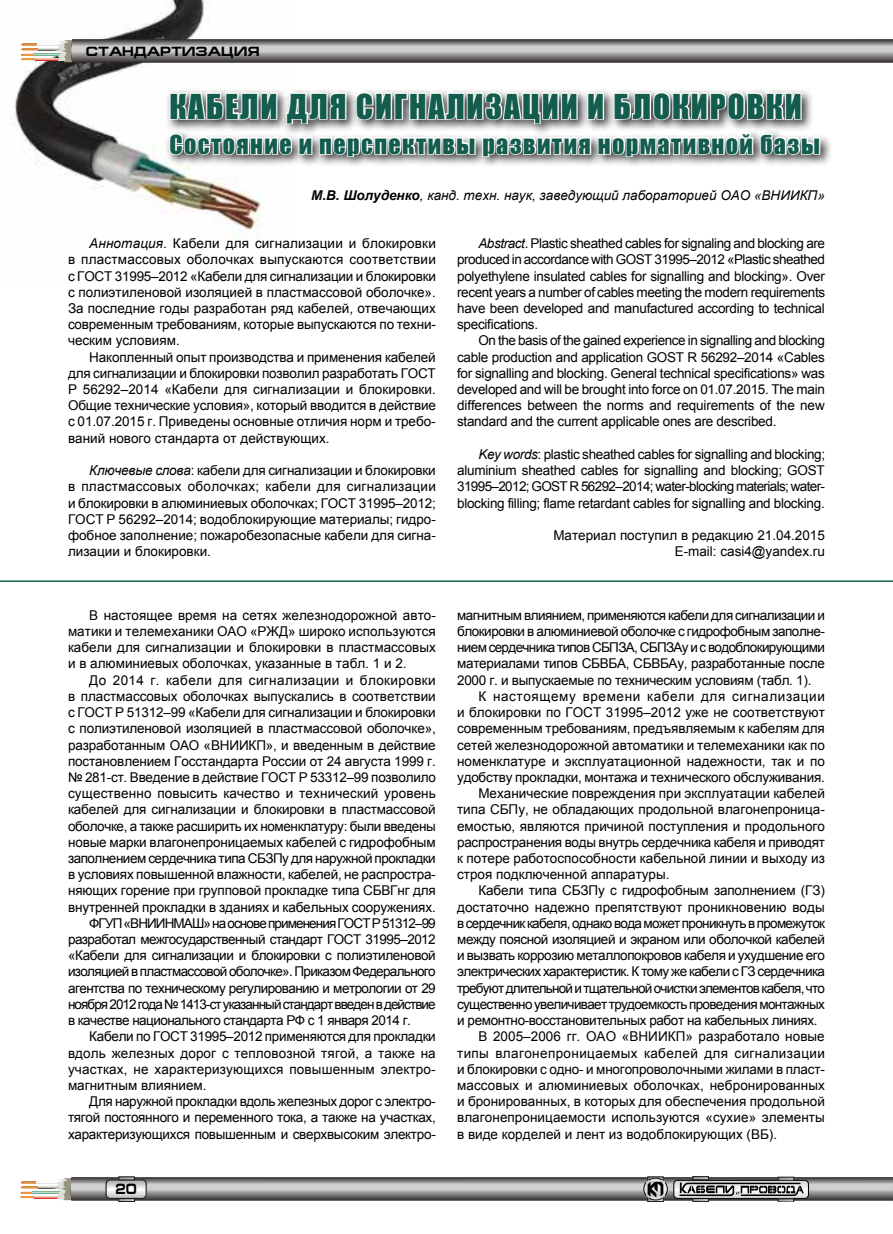
<style>
.page{position:relative;width:893px;height:1234px;background:#fff}
.page>*{position:absolute;margin:0;border:0;box-sizing:border-box;transform-origin:0 0}
.t1{font:31.5px "Impact";letter-spacing:.06em;color:#135c4e}
.t2{font:24px "Impact";letter-spacing:.06em;color:#135c4e}
.t3{font:700 15px "Europe Ext";color:#000;scale:.8 1}
.t4{font:13.5px/16.2px "Arial";letter-spacing:-.015em;color:#000;text-align:justify}
.t5{font:13.5px "Arial";letter-spacing:-.04em;color:#000}
.t6{font:13.5px "Arial";letter-spacing:-.05em;color:#000}
.t7{font:13.5px "Arial";letter-spacing:.01em;color:#000}
.t8{font:13.5px "Arial";letter-spacing:.005em;color:#000}
.t9{font:13.5px "Arial";letter-spacing:-.035em;color:#000}
.t10{font:13.5px "Arial";letter-spacing:.03em;color:#000}
.t11{font:italic 13.5px "Arial";color:#000}
.t12{font:13.5px "Arial";letter-spacing:-.07em;color:#000}
.t13{font:13.5px "Arial";letter-spacing:-.06em;color:#000}
.t14{font:13.5px "Arial";letter-spacing:-.065em;color:#000}
.t15{font:13.5px "Arial";letter-spacing:.045em;color:#000}
.t16{font:700 13.5px "Europe Ext";color:#000}
.s1{font-weight:700}
.s2{font-style:italic}
</style>
<div class="page">
<img style="left:12px;top:0;width:197px;height:202px">
<svg style="left:162px;top:78px;width:659px;height:160px"></svg>
<svg style="left:21px;top:39px;width:872px;height:24px;background:#92908e"></svg>
<hr style="left:0;top:580px;width:893px;height:2px;background:#135c4e">
<svg style="left:21px;top:1176px;width:872px;height:25px;background:#949291"></svg>
<p class="t16" style="left:86px;top:44px;width:175px">СТАНДАРТИЗАЦИЯ</p>
<h1 class="t1" style="left:169px;top:82px;width:634px">КАБЕЛИ ДЛЯ СИГНАЛИЗАЦИИ И БЛОКИРОВКИ</h1>
<h2 class="t2" style="left:169px;top:125px;width:652px">Состояние и перспективы развития нормативной базы</h2>
<p class="t11" style="left:311px;top:186px;width:515px"><span class="s1">М.В. Шолуденко</span>, канд. техн. наук, заведующий лабораторией ОАО «ВНИИКП»</p>
<p class="t4" style="left:457px;top:235px;width:369px;text-indent:21px"><span class="s2">Abstract</span>. Plastic sheathed cables for signaling and blocking are produced in accordance with GOST 31995–2012 «Plastic sheathed polyethylene insulated cables for signalling and blocking». Over recent years a number of cables meeting the modern requirements have been developed and manufactured according to technical specifications.</p>
<p class="t4" style="left:457px;top:332px;width:369px;text-indent:21px">On the basis of the gained experience in signalling and blocking cable production and application GOST R 56292–2014 «Cables for signalling and blocking. General technical specifications» was developed and will be brought into force on 01.07.2015. The main differences between the norms and requirements of the new standard and the current applicable ones are described.</p>
<p class="t4" style="left:457px;top:446px;width:369px;text-indent:21px"><span class="s2">Key words</span>: plastic sheathed cables for signalling and blocking; aluminium sheathed cables for signalling and blocking; GOST 31995–2012; GOST R 56292–2014; water-blocking materials; water&shy;blocking filling; flame retardant cables for signalling and blocking.</p>
<p class="t4" style="left:553px;top:527px;width:273px;text-align:right">Материал поступил в редакцию 21.04.2015<br>E-mail: casi4@yandex.ru</p>
<p class="t4" style="left:68px;top:235px;width:369px;text-indent:21px"><span class="s2">Аннотация</span>. Кабели для сигнализации и блокировки в пластмассовых оболочках выпускаются соответствии с ГОСТ 31995–2012 «Кабели для сигнализации и блокировки с полиэтиленовой изоляцией в пластмассовой оболочке».<br>За последние годы разработан ряд кабелей, отвечающих современным требованиям, которые выпускаются по техни&shy;ческим условиям.</p>
<p class="t4" style="left:68px;top:348px;width:369px;text-indent:21px">Накопленный опыт производства и применения кабелей для сигнализации и блокировки позволил разработать ГОСТ Р 56292–2014 «Кабели для сигнализации и блокировки.<br>Общие технические условия», который вводится в действие с 01.07.2015 г. Приведены основные отличия норм и требо&shy;ваний нового стандарта от действующих.</p>
<p class="t4" style="left:68px;top:462px;width:369px;text-indent:21px"><span class="s2">Ключевые слова</span>: кабели для сигнализации и блокировки в пластмассовых оболочках; кабели для сигнализации и блокировки в алюминиевых оболочках; ГОСТ 31995–2012; ГОСТ Р 56292–2014; водоблокирующие материалы; гидро&shy;фобное заполнение; пожаробезопасные кабели для сигна&shy;лизации и блокировки.</p>
<p class="t4" style="left:68px;top:606px;width:369px;text-indent:21px">В настоящее время на сетях железнодорожной авто&shy;матики и телемеханики ОАО «РЖД» широко используются кабели для сигнализации и блокировки в пластмассовых и в алюминиевых оболочках, указанные в табл. 1 и 2.</p>
<p class="t10" style="left:89px;top:670px;width:348px">До 2014 г. кабели для сигнализации и блокировки</p>
<p class="t4" style="left:68px;top:687px;width:369px">в пластмассовых оболочках выпускались в соответствии</p>
<p class="t4" style="left:68px;top:704px;width:369px">с ГОСТ Р 51312–99 «Кабели для сигнализации и блокировки</p>
<p class="t4" style="left:68px;top:720px;width:369px">с полиэтиленовой изоляцией в пластмассовой оболочке»,</p>
<p class="t4" style="left:68px;top:736px;width:369px">разработанным ОАО «ВНИИКП», и введенным в действие</p>
<p class="t4" style="left:68px;top:752px;width:369px">постановлением Госстандарта России от 24 августа 1999 г.</p>
<p class="t4" style="left:68px;top:768px;width:369px">№ 281-ст. Введение в действие ГОСТ Р 53312–99 позволило</p>
<p class="t7" style="left:68px;top:783px;width:369px">существенно повысить качество и технический уровень</p>
<p class="t4" style="left:68px;top:801px;width:369px">кабелей для сигнализации и блокировки в пластмассовой</p>
<p class="t4" style="left:68px;top:817px;width:369px">оболочке, а также расширить их номенклатуру: были введены</p>
<p class="t4" style="left:68px;top:833px;width:369px">новые марки влагонепроницаемых кабелей с гидрофобным</p>
<p class="t9" style="left:68px;top:848px;width:369px">заполнением сердечника типа СБЗПу для наружной прокладки</p>
<p class="t4" style="left:68px;top:866px;width:369px">в условиях повышенной влажности, кабелей, не распростра-</p>
<p class="t4" style="left:68px;top:882px;width:369px">няющих горение при групповой прокладке типа СБВГнг для</p>
<p class="t4" style="left:68px;top:898px;width:369px">внутренней прокладки в зданиях и кабельных сооружениях.</p>
<p class="t14" style="left:89px;top:913px;width:348px">ФГУП «ВНИИНМАШ» на основе применения ГОСТ Р 51312–99</p>
<p class="t5" style="left:68px;top:929px;width:369px">разработал межгосударственный стандарт ГОСТ 31995–2012</p>
<p class="t4" style="left:68px;top:947px;width:369px">«Кабели для сигнализации и блокировки с полиэтиленовой</p>
<p class="t6" style="left:68px;top:962px;width:369px">изоляцией в пластмассовой оболочке». Приказом Федерального</p>
<p class="t5" style="left:68px;top:978px;width:369px">агентства по техническому регулированию и метрологии от 29</p>
<p class="t12" style="left:68px;top:994px;width:369px">ноября 2012 года № 1413-ст указанный стандарт введен в действие</p>
<p class="t5" style="left:68px;top:1010px;width:344px">в качестве национального стандарта РФ с 1 января 2014 г.</p>
<p class="t4" style="left:89px;top:1028px;width:348px">Кабели по ГОСТ 31995–2012 применяются для прокладки</p>
<p class="t7" style="left:68px;top:1043px;width:369px">вдоль железных дорог с тепловозной тягой, а также на</p>
<p class="t7" style="left:68px;top:1059px;width:369px">участках, не характеризующихся повышенным электро-</p>
<p class="t4" style="left:68px;top:1076px;width:140px">магнитным влиянием.</p>
<p class="t4" style="left:89px;top:1092px;width:348px">Для наружной прокладки вдоль железных дорог с электро-</p>
<p class="t4" style="left:68px;top:1109px;width:369px">тягой постоянного и переменного тока, а также на участках,</p>
<p class="t4" style="left:68px;top:1125px;width:369px">характеризующихся повышенным и сверхвысоким электро-</p>
<p class="t3" style="left:115px;top:1180px;width:28px">20</p>
<p class="t5" style="left:457px;top:605px;width:369px">магнитным влиянием, применяются кабели для сигнализации и</p>
<p class="t9" style="left:457px;top:621px;width:369px">блокировки в алюминиевой оболочке с гидрофобным заполне-</p>
<p class="t6" style="left:457px;top:638px;width:369px">нием сердечника типов СБПЗА, СБПЗАу и с водоблокирующими</p>
<p class="t4" style="left:457px;top:655px;width:369px">материалами типов СБВБА, СБВБАу, разработанные после</p>
<p class="t4" style="left:457px;top:671px;width:356px">2000 г. и выпускаемые по техническим условиям (табл. 1).</p>
<p class="t15" style="left:478px;top:686px;width:348px">К настоящему времени кабели для сигнализации</p>
<p class="t4" style="left:457px;top:704px;width:369px">и блокировки по ГОСТ 31995–2012 уже не соответствуют</p>
<p class="t4" style="left:457px;top:720px;width:369px">современным требованиям, предъявляемым к кабелям для</p>
<p class="t4" style="left:457px;top:736px;width:369px">сетей железнодорожной автоматики и телемеханики как по</p>
<p class="t8" style="left:457px;top:751px;width:369px">номенклатуре и эксплуатационной надежности, так и по</p>
<p class="t4" style="left:457px;top:768px;width:369px">удобству прокладки, монтажа и технического обслуживания.</p>
<p class="t4" style="left:478px;top:785px;width:348px">Механические повреждения при эксплуатации кабелей</p>
<p class="t4" style="left:457px;top:801px;width:369px">типа СБПу, не обладающих продольной влагонепроница-</p>
<p class="t4" style="left:457px;top:817px;width:369px">емостью, являются причиной поступления и продольного</p>
<p class="t4" style="left:457px;top:833px;width:369px">распространения воды внутрь сердечника кабеля и приводят</p>
<p class="t4" style="left:457px;top:849px;width:369px">к потере работоспособности кабельной линии и выходу из</p>
<p class="t4" style="left:457px;top:866px;width:214px">строя подключенной аппаратуры.</p>
<p class="t4" style="left:478px;top:882px;width:348px">Кабели типа СБЗПу с гидрофобным заполнением (ГЗ)</p>
<p class="t8" style="left:457px;top:897px;width:369px">достаточно надежно препятствуют проникновению воды</p>
<p class="t6" style="left:457px;top:913px;width:369px">в сердечник кабеля, однако вода может проникнуть в промежуток</p>
<p class="t4" style="left:457px;top:930px;width:369px">между поясной изоляцией и экраном или оболочкой кабелей</p>
<p class="t4" style="left:457px;top:947px;width:369px">и вызвать коррозию металлопокровов кабеля и ухудшение его</p>
<p class="t5" style="left:457px;top:962px;width:369px">электрических характеристик. К тому же кабели с ГЗ сердечника</p>
<p class="t13" style="left:457px;top:978px;width:369px">требуют длительной и тщательной очистки элементов кабеля, что</p>
<p class="t6" style="left:457px;top:994px;width:369px">существенно увеличивает трудоемкость проведения монтажных</p>
<p class="t4" style="left:457px;top:1011px;width:362px">и ремонтно-восстановительных работ на кабельных линиях.</p>
<p class="t8" style="left:478px;top:1026px;width:348px">В 2005–2006 гг. ОАО «ВНИИКП» разработало новые</p>
<p class="t10" style="left:457px;top:1043px;width:369px">типы влагонепроницаемых кабелей для сигнализации</p>
<p class="t4" style="left:457px;top:1060px;width:369px">и блокировки с одно- и многопроволочными жилами в пласт-</p>
<p class="t7" style="left:457px;top:1075px;width:369px">массовых и алюминиевых оболочках, небронированных</p>
<p class="t4" style="left:457px;top:1092px;width:369px">и бронированных, в которых для обеспечения продольной</p>
<p class="t8" style="left:457px;top:1107px;width:369px">влагонепроницаемости используются «сухие» элементы</p>
<p class="t4" style="left:457px;top:1125px;width:322px">в виде корделей и лент из водоблокирующих (ВБ).</p>
</div>
